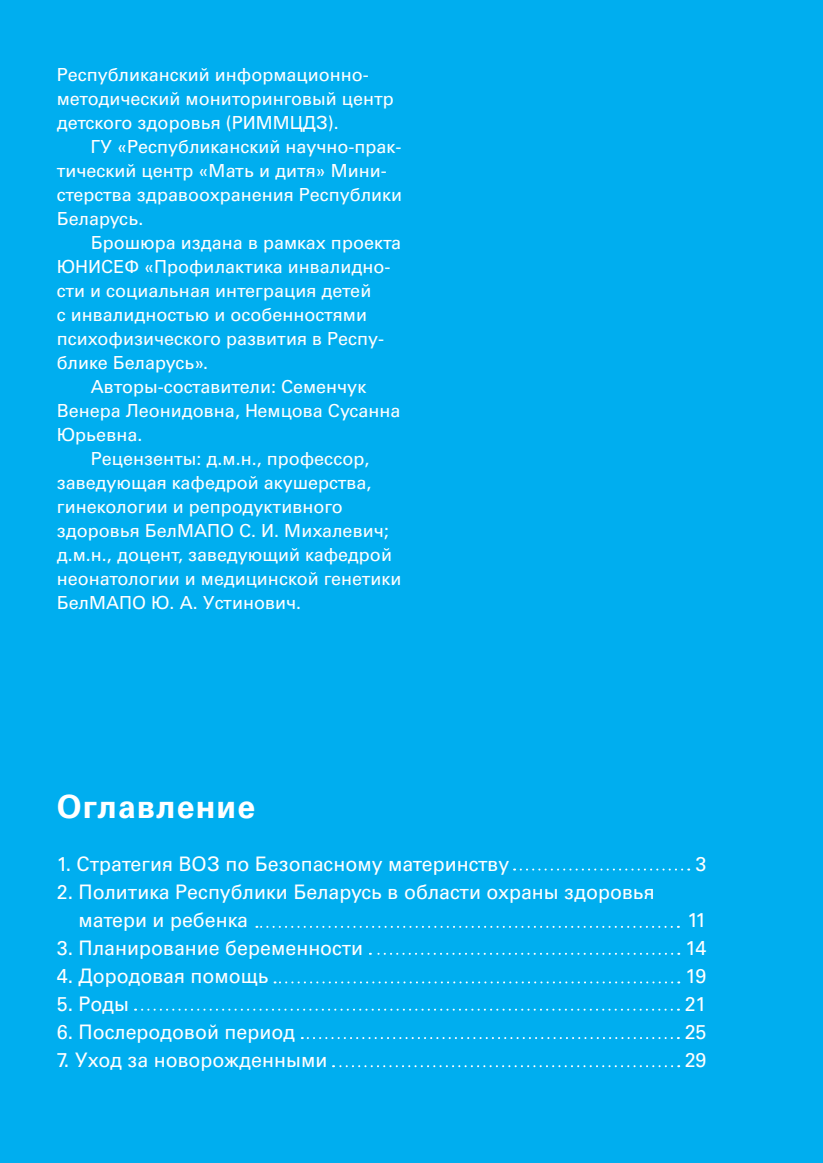
<style>
.page{position:relative;width:823px;height:1163px;background:#fff}
.page>*{position:absolute;margin:0;border:0;box-sizing:border-box;transform-origin:0 0}
.t1{font:700 32px "Univers LTCYR 65";letter-spacing:.04em;color:#fff}
.t2{font:20px/28px "Univers LTCYR 55 Roman";color:#fff}
.t3{font:18px/24px "Univers LTCYR 55 Roman";color:#fff}
</style>
<div class="page">
<div style="left:0;top:0;width:822px;height:1162px;background:#00aeef"></div>
<svg style="left:274px;top:981px;width:398px;height:2px"></svg>
<svg style="left:370px;top:952px;width:297px;height:2px"></svg>
<svg style="left:256px;top:925px;width:415px;height:2px"></svg>
<svg style="left:514px;top:868px;width:163px;height:2px"></svg>
<svg style="left:135px;top:1008px;width:536px;height:2px"></svg>
<svg style="left:301px;top:1037px;width:370px;height:1px"></svg>
<svg style="left:333px;top:1065px;width:334px;height:1px"></svg>
<p class="t3" style="left:57px;top:62px;width:338px">Республиканский информационно&shy;методический мониторинговый центр детского здоровья (РИММЦДЗ).</p>
<p class="t3" style="left:57px;top:134px;width:347px;text-indent:34px">ГУ «Республиканский научно-прак&shy;тический центр «Мать и дитя» Мини&shy;стерства здравоохранения Республики<br>Беларусь.</p>
<p class="t3" style="left:91px;top:229px;width:312px">Брошюра издана в рамках проекта</p>
<p class="t3" style="left:57px;top:253px;width:335px">ЮНИСЕФ «Профилактика инвалидно-</p>
<p class="t3" style="left:57px;top:277px;width:316px">сти и социальная интеграция детей</p>
<p class="t3" style="left:57px;top:301px;width:312px">с инвалидностью и особенностями</p>
<p class="t3" style="left:57px;top:325px;width:329px">психофизического развития в Респу-</p>
<p class="t3" style="left:57px;top:349px;width:153px">блике Беларусь».</p>
<p class="t3" style="left:91px;top:373px;width:277px">Авторы-составители: Семенчук</p>
<p class="t3" style="left:57px;top:397px;width:345px">Венера Леонидовна, Немцова Сусанна</p>
<p class="t3" style="left:57px;top:421px;width:87px">Юрьевна.</p>
<p class="t3" style="left:91px;top:445px;width:280px">Рецензенты: д.м.н., профессор,</p>
<p class="t3" style="left:57px;top:469px;width:316px">заведующая кафедрой акушерства,</p>
<p class="t3" style="left:57px;top:493px;width:287px">гинекологии и репродуктивного</p>
<p class="t3" style="left:57px;top:517px;width:333px">здоровья БелМАПО С. И. Михалевич;</p>
<p class="t3" style="left:57px;top:541px;width:336px">д.м.н., доцент, заведующий кафедрой</p>
<p class="t3" style="left:57px;top:565px;width:346px">неонатологии и медицинской генетики</p>
<p class="t3" style="left:57px;top:589px;width:246px">БелМАПО Ю. А. Устинович.</p>
<h1 class="t1" style="left:57px;top:784px;width:200px">Оглавление</h1>
<p class="t2" style="left:57px;top:848px;width:454px">1. Стратегия ВОЗ по Безопасному материнству</p>
<p class="t2" style="left:78px;top:876px;width:577px;text-indent:-22px">2. Политика Республики Беларусь в области охраны здоровья матери и ребенка</p>
<p class="t2" style="left:57px;top:932px;width:308px">3. Планирование беременности</p>
<p class="t2" style="left:57px;top:960px;width:213px">4. Дородовая помощь</p>
<p class="t2" style="left:57px;top:988px;width:74px">5. Роды</p>
<p class="t2" style="left:57px;top:1016px;width:240px">6. Послеродовой период</p>
<p class="t2" style="left:57px;top:1044px;width:272px">7. Уход за новорожденными</p>
<p class="t2" style="left:695px;top:848px;width:12px">3</p>
<p class="t2" style="left:684px;top:904px;width:23px;text-align:justify">11<br>14<br>19<br>21<br>25<br>29</p>
</div>
